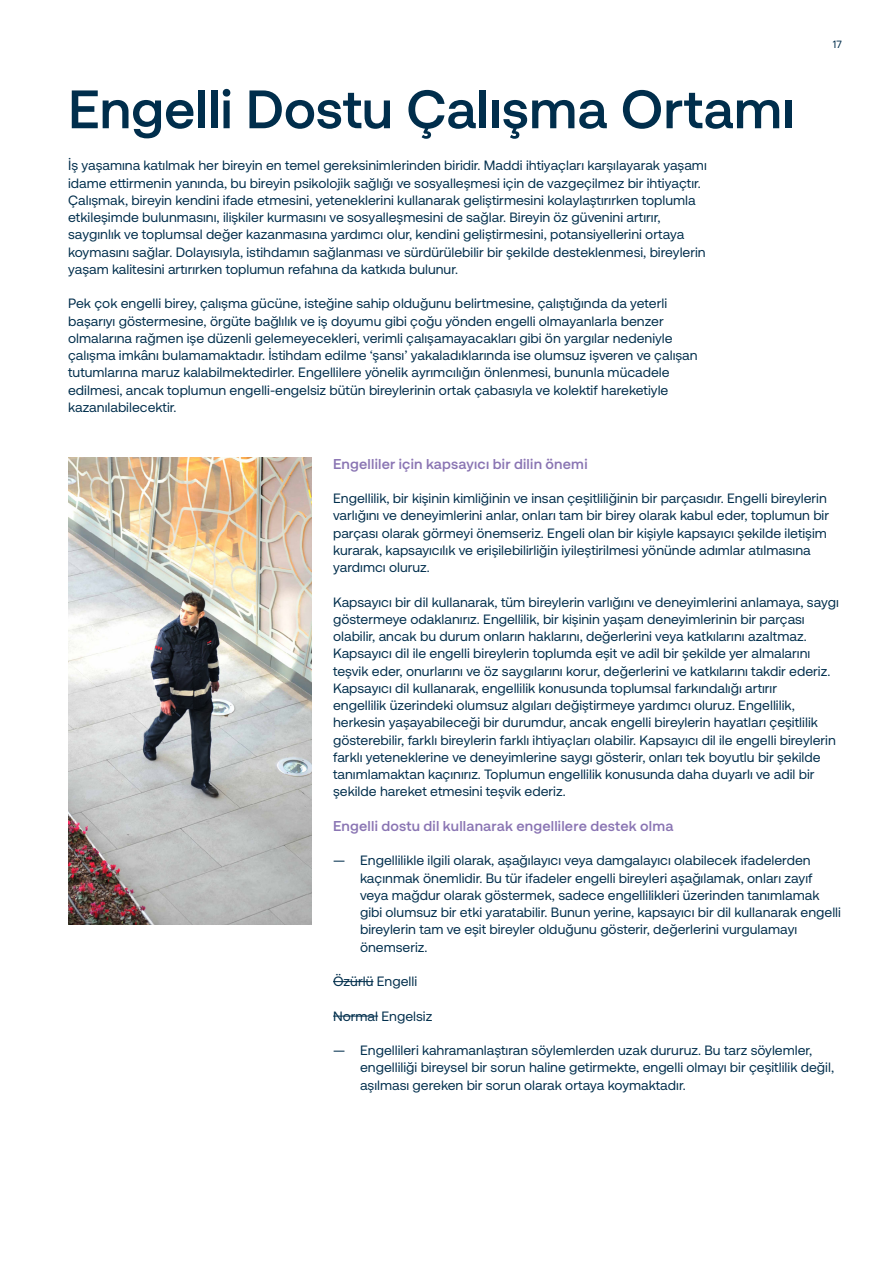
<style>
.page{position:relative;width:893px;height:1263px;background:#fff}
.page>*{position:absolute;margin:0;border:0;box-sizing:border-box;transform-origin:0 0}
.t1{font:700 54px "Securitas Pro";color:#002e4c}
.t2{font:700 14.25px "Securitas Pro";letter-spacing:.015em;color:#8a75b3}
.t3{font:13.5px/17.2px "Securitas Pro";color:#002e4c}
.t4{font:10.5px "Securitas Pro";color:#002e4c}
</style>
<div class="page">
<hr style="left:333px;top:981px;width:40px;height:1px;background:#002e4c">
<hr style="left:333px;top:1016px;width:45px;height:1px;background:#002e4c">
<img style="left:68px;top:457px;width:244px;height:468px">
<h1 class="t1" style="left:68px;top:76px;width:728px">Engelli Dostu Çalışma Ortamı</h1>
<p class="t3" style="left:68px;top:157px;width:640px">İş yaşamına katılmak her bireyin en temel gereksinimlerinden biridir. Maddi ihtiyaçları karşılayarak yaşamı idame ettirmenin yanında, bu bireyin psikolojik sağlığı ve sosyalleşmesi için de vazgeçilmez bir ihtiyaçtır.<br>Çalışmak, bireyin kendini ifade etmesini, yeteneklerini kullanarak geliştirmesini kolaylaştırırken toplumla etkileşimde bulunmasını, ilişkiler kurmasını ve sosyalleşmesini de sağlar. Bireyin öz güvenini artırır, saygınlık ve toplumsal değer kazanmasına yardımcı olur, kendini geliştirmesini, potansiyellerini ortaya koymasını sağlar. Dolayısıyla, istihdamın sağlanması ve sürdürülebilir bir şekilde desteklenmesi, bireylerin yaşam kalitesini artırırken toplumun refahına da katkıda bulunur.</p>
<p class="t3" style="left:68px;top:295px;width:631px">Pek çok engelli birey, çalışma gücüne, isteğine sahip olduğunu belirtmesine, çalıştığında da yeterli başarıyı göstermesine, örgüte bağlılık ve iş doyumu gibi çoğu yönden engelli olmayanlarla benzer olmalarına rağmen işe düzenli gelemeyecekleri, verimli çalışamayacakları gibi ön yargılar nedeniyle çalışma imkânı bulamamaktadır. İstihdam edilme ‘şansı’ yakaladıklarında ise olumsuz işveren ve çalışan tutumlarına maruz kalabilmektedirler. Engellilere yönelik ayrımcılığın önlenmesi, bununla mücadele edilmesi, ancak toplumun engelli-engelsiz bütün bireylerinin ortak çabasıyla ve kolektif hareketiyle kazanılabilecektir.</p>
<p class="t4" style="left:833px;top:37px;width:11px">17</p>
<p class="t2" style="left:333px;top:455px;width:256px">Engelliler için kapsayıcı bir dilin önemi</p>
<p class="t3" style="left:333px;top:489px;width:497px">Engellilik, bir kişinin kimliğinin ve insan çeşitliliğinin bir parçasıdır. Engelli bireylerin varlığını ve deneyimlerini anlar, onları tam bir birey olarak kabul eder, toplumun bir parçası olarak görmeyi önemseriz. Engeli olan bir kişiyle kapsayıcı şekilde iletişim kurarak, kapsayıcılık ve erişilebilirliğin iyileştirilmesi yönünde adımlar atılmasına yardımcı oluruz.</p>
<p class="t3" style="left:333px;top:593px;width:507px">Kapsayıcı bir dil kullanarak, tüm bireylerin varlığını ve deneyimlerini anlamaya, saygı göstermeye odaklanırız. Engellilik, bir kişinin yaşam deneyimlerinin bir parçası olabilir, ancak bu durum onların haklarını, değerlerini veya katkılarını azaltmaz.<br>Kapsayıcı dil ile engelli bireylerin toplumda eşit ve adil bir şekilde yer almalarını teşvik eder, onurlarını ve öz saygılarını korur, değerlerini ve katkılarını takdir ederiz.<br>Kapsayıcı dil kullanarak, engellilik konusunda toplumsal farkındalığı artırır<br>engellilik üzerindeki olumsuz algıları değiştirmeye yardımcı oluruz. Engellilik, herkesin yaşayabileceği bir durumdur, ancak engelli bireylerin hayatları çeşitlilik gösterebilir, farklı bireylerin farklı ihtiyaçları olabilir. Kapsayıcı dil ile engelli bireylerin farklı yeteneklerine ve deneyimlerine saygı gösterir, onları tek boyutlu bir şekilde tanımlamaktan kaçınırız. Toplumun engellilik konusunda daha duyarlı ve adil bir şekilde hareket etmesini teşvik ederiz.</p>
<p class="t2" style="left:333px;top:817px;width:342px">Engelli dostu dil kullanarak engellilere destek olma</p>
<p class="t3" style="left:360px;top:852px;width:482px;text-indent:-27px">— Engellilikle ilgili olarak, aşağılayıcı veya damgalayıcı olabilecek ifadelerden kaçınmak önemlidir. Bu tür ifadeler engelli bireyleri aşağılamak, onları zayıf veya mağdur olarak göstermek, sadece engellilikleri üzerinden tanımlamak gibi olumsuz bir etki yaratabilir. Bunun yerine, kapsayıcı bir dil kullanarak engelli bireylerin tam ve eşit bireyler olduğunu gösterir, değerlerini vurgulamayı önemseriz.</p>
<p class="t3" style="left:333px;top:972px;width:86px">Özürlü Engelli</p>
<p class="t3" style="left:333px;top:1007px;width:101px">Normal Engelsiz</p>
<p class="t3" style="left:360px;top:1041px;width:476px;text-indent:-27px">— Engellileri kahramanlaştıran söylemlerden uzak dururuz. Bu tarz söylemler, engelliliği bireysel bir sorun haline getirmekte, engelli olmayı bir çeşitlilik değil, aşılması gereken bir sorun olarak ortaya koymaktadır.</p>
</div>
